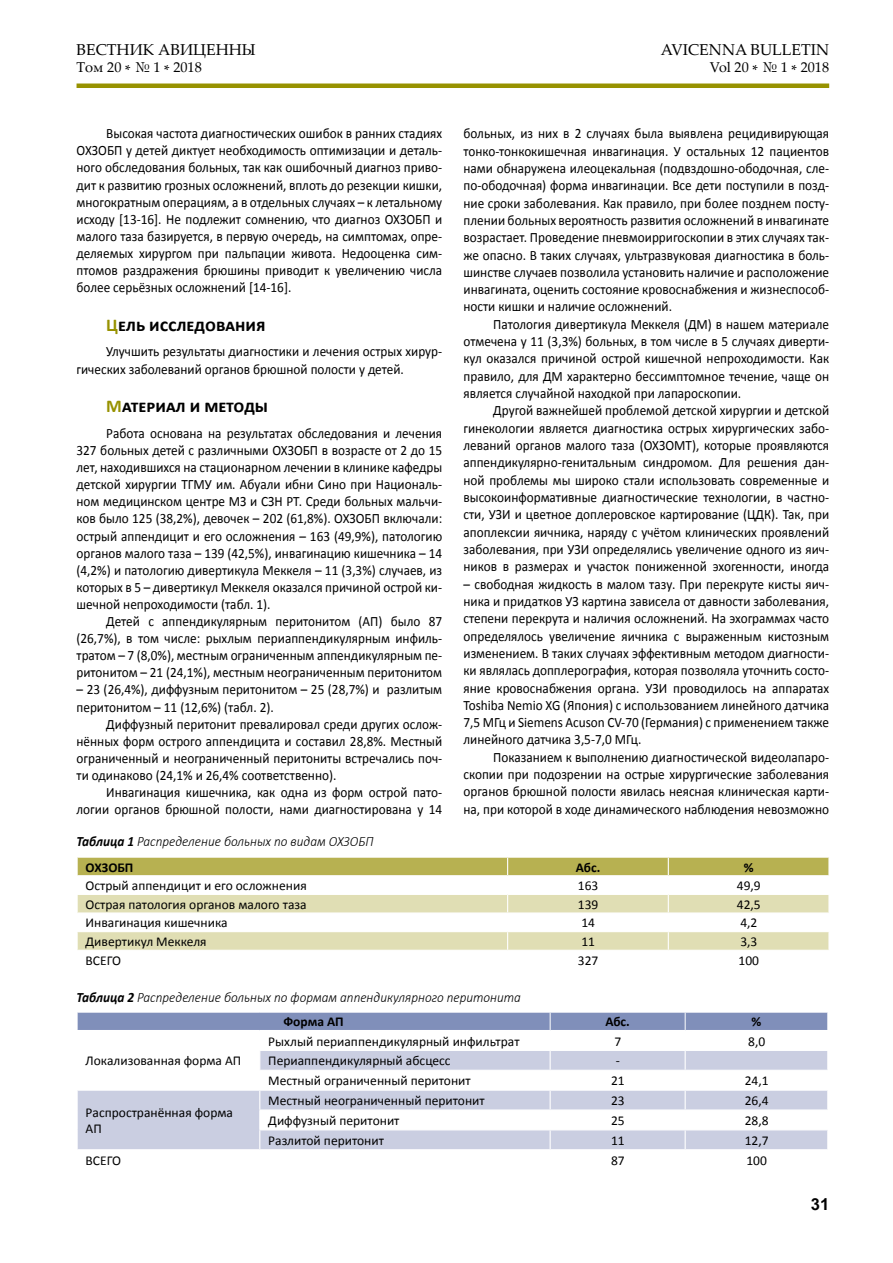
<style>
.page{position:relative;width:893px;height:1263px;background:#fff}
.page>*{position:absolute;margin:0;border:0;box-sizing:border-box;transform-origin:0 0}
.t1{font:700 18px "Calibri";color:#000}
.t2{font:700 16.5px "Arial Tj";color:#000}
.t3{font:15.75px "Palatino Linotype";color:#000}
.t4{font:14.25px/17.2px "Calibri";color:#000;text-align:justify;scale:.93 1}
.t5{font:italic 300 14.25px "Calibri";color:#000;scale:.93 1}
.t6{font:14.25px "Palatino Linotype";color:#000}
.t7{font:13.5px/16.2px "Calibri Tj";color:#000}
.t8{font:13.5px "Calibri";color:#000}
.t9{font:700 13.5px "Calibri";color:#000}
.s1{color:#979200}
.s2{font-weight:700}
</style>
<div class="page">
<div style="left:77px;top:83px;width:752px;height:5px;background:#979200"></div>
<svg style="left:77px;top:857px;width:752px;height:93px"></svg>
<svg style="left:77px;top:1012px;width:751px;height:138px"></svg>
<hr style="left:77px;top:1030px;width:183px;height:1px;background:#fff">
<hr style="left:260px;top:1030px;width:290px;height:1px;background:#fff">
<hr style="left:550px;top:1030px;width:135px;height:1px;background:#fff">
<hr style="left:685px;top:1030px;width:143px;height:1px;background:#fff">
<p class="t3" style="left:77px;top:39px;width:181px">ВЕСТНИК АВИЦЕННЫ</p>
<p class="t6" style="left:77px;top:57px;width:127px">Том 20 * № 1 * 2018</p>
<p class="t3" style="left:661px;top:39px;width:170px">AVICENNA BULLETIN</p>
<p class="t6" style="left:710px;top:57px;width:121px">Vol 20 * № 1 * 2018</p>
<p class="t4" style="left:77px;top:125px;width:395px;text-indent:30px">Высокая частота диагностических ошибок в ранних стадиях ОХЗОБП у детей диктует необходимость оптимизации и деталь&shy;ного обследования больных, так как ошибочный диагноз приво&shy;дит к развитию грозных осложнений, вплоть до резекции кишки, многократным операциям, а в отдельных случаях – к летальному исходу [13-16]. Не подлежит сомнению, что диагноз ОХЗОБП и малого таза базируется, в первую очередь, на симптомах, опре&shy;деляемых хирургом при пальпации живота. Недооценка сим&shy;птомов раздражения брюшины приводит к увеличению числа более серьёзных осложнений [14-16].</p>
<p class="t1" style="left:106px;top:313px;width:161px"><span class="s1">Ц</span>ель исследования</p>
<p class="t4" style="left:77px;top:343px;width:395px;text-indent:30px">Улучшить результаты диагностики и лечения острых хирур&shy;гических заболеваний органов брюшной полости у детей.</p>
<p class="t1" style="left:106px;top:395px;width:163px"><span class="s1">М</span>атериал и методы</p>
<p class="t4" style="left:77px;top:425px;width:395px;text-indent:30px">Работа основана на результатах обследования и лечения 327 больных детей с различными ОХЗОБП в возрасте от 2 до 15 лет, находившихся на стационарном лечении в клинике кафедры детской хирургии ТГМУ им. Абуали ибни Сино при Националь&shy;ном медицинском центре МЗ и СЗН РТ. Среди больных мальчи&shy;ков было 125 (38,2%), девочек – 202 (61,8%). ОХЗОБП включали: острый аппендицит и его осложнения – 163 (49,9%), патологию органов малого таза – 139 (42,5%), инвагинацию кишечника – 14 (4,2%) и патологию дивертикула Меккеля – 11 (3,3%) случаев, из которых в 5 – дивертикул Меккеля оказался причиной острой ки&shy;шечной непроходимости (табл. 1).</p>
<p class="t4" style="left:77px;top:613px;width:395px;text-indent:30px">Детей с аппендикулярным перитонитом (АП) было 87 (26,7%), в том числе: рыхлым периаппендикулярным инфиль&shy;тратом – 7 (8,0%), местным ограниченным аппендикулярным пе&shy;ритонитом – 21 (24,1%), местным неограниченным перитонитом</p>
<p class="t4" style="left:77px;top:681px;width:395px">– 23 (26,4%), диффузным перитонитом – 25 (28,7%) и разлитым перитонитом – 11 (12,6%) (табл. 2).</p>
<p class="t4" style="left:77px;top:715px;width:395px;text-indent:30px">Диффузный перитонит превалировал среди других ослож&shy;нённых форм острого аппендицита и составил 28,8%. Местный ограниченный и неограниченный перитониты встречались поч&shy;ти одинаково (24,1% и 26,4% соответственно).</p>
<p class="t4" style="left:77px;top:784px;width:395px;text-align:right">Инвагинация кишечника, как одна из форм острой пато&shy;логии органов брюшной полости, нами диагностирована у 14</p>
<p class="t4" style="left:463px;top:125px;width:395px">больных, из них в 2 случаях была выявлена рецидивирующая тонко-тонкокишечная инвагинация. У остальных 12 пациентов нами обнаружена илеоцекальная (подвздошно-ободочная, сле&shy;по-ободочная) форма инвагинации. Все дети поступили в позд&shy;ние сроки заболевания. Как правило, при более позднем посту&shy;плении больных вероятность развития осложнений в инвагинате возрастает. Проведение пневмоирригоскопии в этих случаях так&shy;же опасно. В таких случаях, ультразвуковая диагностика в боль&shy;шинстве случаев позволила установить наличие и расположение инвагината, оценить состояние кровоснабжения и жизнеспособ&shy;ности кишки и наличие осложнений.</p>
<p class="t4" style="left:463px;top:315px;width:395px;text-indent:30px">Патология дивертикула Меккеля (ДМ) в нашем материале отмечена у 11 (3,3%) больных, в том числе в 5 случаях диверти&shy;кул оказался причиной острой кишечной непроходимости. Как правило, для ДМ характерно бессимптомное течение, чаще он является случайной находкой при лапароскопии.</p>
<p class="t4" style="left:463px;top:402px;width:395px;text-indent:30px">Другой важнейшей проблемой детской хирургии и детской гинекологии является диагностика острых хирургических забо&shy;леваний органов малого таза (ОХЗОМТ), которые проявляются аппендикулярно-генитальным синдромом. Для решения дан&shy;ной проблемы мы широко стали использовать современные и высокоинформативные диагностические технологии, в частно&shy;сти, УЗИ и цветное доплеровское картирование (ЦДК). Так, при апоплексии яичника, наряду с учётом клинических проявлений заболевания, при УЗИ определялись увеличение одного из яич&shy;ников в размерах и участок пониженной эхогенности, иногда</p>
<p class="t4" style="left:463px;top:575px;width:395px">– свободная жидкость в малом тазу. При перекруте кисты яич&shy;ника и придатков УЗ картина зависела от давности заболевания, степени перекрута и наличия осложнений. На эхограммах часто определялось увеличение яичника с выраженным кистозным изменением. В таких случаях эффективным методом диагности&shy;ки являлась допплерография, которая позволяла уточнить состо&shy;яние кровоснабжения органа. УЗИ проводилось на аппаратах Toshiba Nemio XG (Япония) с использованием линейного датчика 7,5 МГц и Siemens Acuson CV-70 (Германия) с применением также линейного датчика 3,5-7,0 МГц.</p>
<p class="t4" style="left:463px;top:748px;width:395px;text-indent:30px">Показанием к выполнению диагностической видеолапаро&shy;скопии при подозрении на острые хирургические заболевания органов брюшной полости явилась неясная клиническая карти&shy;на, при которой в ходе динамического наблюдения невозможно</p>
<p class="t5" style="left:77px;top:833px;width:321px"><span class="s2">Таблица 1</span> Распределение больных по видам ОХЗОБП</p>
<p class="t9" style="left:86px;top:858px;width:49px">ОХЗОБП</p>
<p class="t9" style="left:576px;top:858px;width:26px">Абс.</p>
<p class="t9" style="left:744px;top:858px;width:11px">%</p>
<p class="t8" style="left:86px;top:877px;width:223px">Острый аппендицит и его осложнения</p>
<p class="t8" style="left:578px;top:877px;width:22px">163</p>
<p class="t8" style="left:737px;top:877px;width:25px">49,9</p>
<p class="t8" style="left:86px;top:896px;width:223px">Острая патология органов малого таза</p>
<p class="t8" style="left:578px;top:896px;width:22px">139</p>
<p class="t8" style="left:737px;top:896px;width:25px">42,5</p>
<p class="t8" style="left:86px;top:914px;width:144px">Инвагинация кишечника</p>
<p class="t8" style="left:581px;top:914px;width:15px">14</p>
<p class="t8" style="left:740px;top:914px;width:19px">4,2</p>
<p class="t8" style="left:86px;top:933px;width:123px">Дивертикул Меккеля</p>
<p class="t8" style="left:581px;top:933px;width:15px">11</p>
<p class="t8" style="left:740px;top:933px;width:19px">3,3</p>
<p class="t8" style="left:86px;top:952px;width:37px">ВСЕГО</p>
<p class="t8" style="left:578px;top:952px;width:22px">327</p>
<p class="t8" style="left:739px;top:952px;width:22px">100</p>
<p class="t5" style="left:77px;top:988px;width:479px"><span class="s2">Таблица 2</span> Распределение больных по формам аппендикулярного перитонита</p>
<p class="t9" style="left:283px;top:1013px;width:62px">Форма АП</p>
<p class="t9" style="left:605px;top:1013px;width:26px">Абс.</p>
<p class="t9" style="left:752px;top:1013px;width:11px">%</p>
<p class="t7" style="left:86px;top:1052px;width:157px">Локализованная форма АП</p>
<p class="t7" style="left:268px;top:1032px;width:253px">Рыхлый периаппендикулярный инфильтрат</p>
<p class="t7" style="left:614px;top:1032px;width:8px">7</p>
<p class="t7" style="left:748px;top:1032px;width:19px">8,0</p>
<p class="t7" style="left:268px;top:1052px;width:184px">Периаппендикулярный абсцесс</p>
<p class="t7" style="left:616px;top:1052px;width:6px">-</p>
<p class="t7" style="left:268px;top:1072px;width:204px">Местный ограниченный перитонит</p>
<p class="t7" style="left:611px;top:1072px;width:15px">21</p>
<p class="t7" style="left:745px;top:1072px;width:25px">24,1</p>
<p class="t7" style="left:86px;top:1104px;width:149px">Распространённая форма<br>АП</p>
<p class="t7" style="left:268px;top:1092px;width:218px">Местный неограниченный перитонит</p>
<p class="t7" style="left:611px;top:1092px;width:15px">23</p>
<p class="t7" style="left:745px;top:1092px;width:25px">26,4</p>
<p class="t7" style="left:268px;top:1112px;width:133px">Диффузный перитонит</p>
<p class="t7" style="left:611px;top:1112px;width:15px">25</p>
<p class="t7" style="left:745px;top:1112px;width:25px">28,8</p>
<p class="t7" style="left:268px;top:1132px;width:117px">Разлитой перитонит</p>
<p class="t7" style="left:611px;top:1132px;width:15px">11</p>
<p class="t7" style="left:745px;top:1132px;width:25px">12,7</p>
<p class="t7" style="left:86px;top:1151px;width:37px">ВСЕГО</p>
<p class="t7" style="left:611px;top:1151px;width:15px">87</p>
<p class="t7" style="left:746px;top:1151px;width:22px">100</p>
<p class="t2" style="left:811px;top:1195px;width:20px">31</p>
</div>
